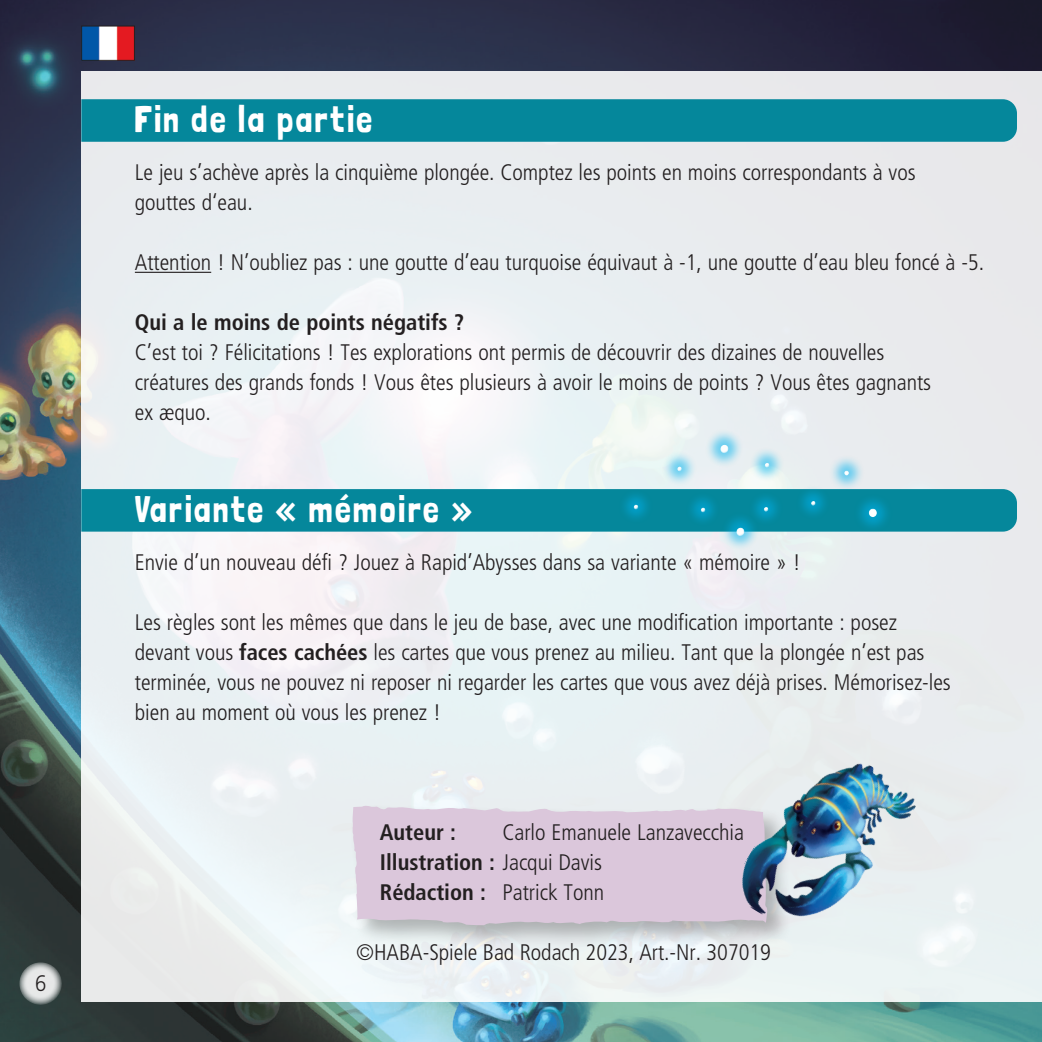
<style>
.page{position:relative;width:1042px;height:1042px;background:#fff}
.page>*{position:absolute;margin:0;border:0;box-sizing:border-box;transform-origin:0 0}
.t1{font:37.5px "Londrina Solid";letter-spacing:.05em;color:#fff;scale:.95 1}
.t2{font:300 condensed 22.5px/30px "Frutiger LT";color:#231f20}
.t3{font:700 condensed 22.5px "Frutiger LT";color:#231f20}
.t4{font:300 22.5px "Frutiger LT";color:#231f20;scale:.9 1}
.s1{font-weight:700}
</style>
<div class="page">
<img style="left:0;top:0;width:1042px;height:1042px">
<div style="left:81px;top:71px;width:961px;height:930px;background:linear-gradient(to right,#edf2f4,#e9ecee)"></div>
<img style="left:83px;top:28px;width:50px;height:31px">
<div style="left:81px;top:26px;width:54px;height:35px;border:1px solid #231f20"></div>
<svg style="left:19px;top:962px;width:43px;height:43px"></svg>
<hr style="left:135px;top:272px;width:76px;height:1px;background:#231f20">
<div style="left:349px;top:803px;width:442px;height:147px;background:#231f20;opacity:.3"></div>
<svg style="left:352px;top:806px;width:374px;height:119px;background:#dac9db"></svg>
<div style="left:81px;top:99px;width:936px;height:43px;background:#05879b"></div>
<svg style="left:81px;top:424px;width:936px;height:132px"></svg>
<img style="left:726px;top:736px;width:196px;height:217px">
<p class="t4" style="left:35px;top:970px;width:14px">6</p>
<h1 class="t1" style="left:134px;top:97px;width:252px">Fin de la partie</h1>
<p class="t2" style="left:135px;top:158px;width:782px">Le jeu s’achève après la cinquième plongée. Comptez les points en moins correspondants à vos gouttes d‘eau.</p>
<p class="t2" style="left:135px;top:248px;width:851px">Attention ! N’oubliez pas : une goutte d’eau turquoise équivaut à -1, une goutte d’eau bleu foncé à -5.</p>
<p class="t3" style="left:135px;top:309px;width:331px">Qui a le moins de points négatifs ?</p>
<p class="t2" style="left:135px;top:338px;width:798px">C’est toi ? Félicitations ! Tes explorations ont permis de découvrir des dizaines de nouvelles créatures des grands fonds ! Vous êtes plusieurs à avoir le moins de points ? Vous êtes gagnants ex æquo.</p>
<h1 class="t1" style="left:134px;top:487px;width:357px">Variante « mémoire »</h1>
<p class="t2" style="left:135px;top:548px;width:667px">Envie d’un nouveau défi ? Jouez à Rapid’Abysses dans sa variante « mémoire » !</p>
<p class="t2" style="left:135px;top:608px;width:817px">Les règles sont les mêmes que dans le jeu de base, avec une modification importante : posez devant vous <span class="s1">faces cachées</span> les cartes que vous prenez au milieu. Tant que la plongée n’est pas terminée, vous ne pouvez ni reposer ni regarder les cartes que vous avez déjà prises. Mémorisez-les bien au moment où vous les prenez !</p>
<p class="t2" style="left:380px;top:818px;width:366px;text-indent:122px">Carlo Emanuele Lanzavecchia<br><span class="s1">Illustration :</span> Jacqui Davis<br><span class="s1">Rédaction :</span> Patrick Tonn</p>
<p class="t3" style="left:380px;top:819px;width:78px">Auteur :</p>
<p class="t2" style="left:356px;top:937px;width:416px">©HABA-Spiele Bad Rodach 2023, Art.-Nr. 307019</p>
</div>
